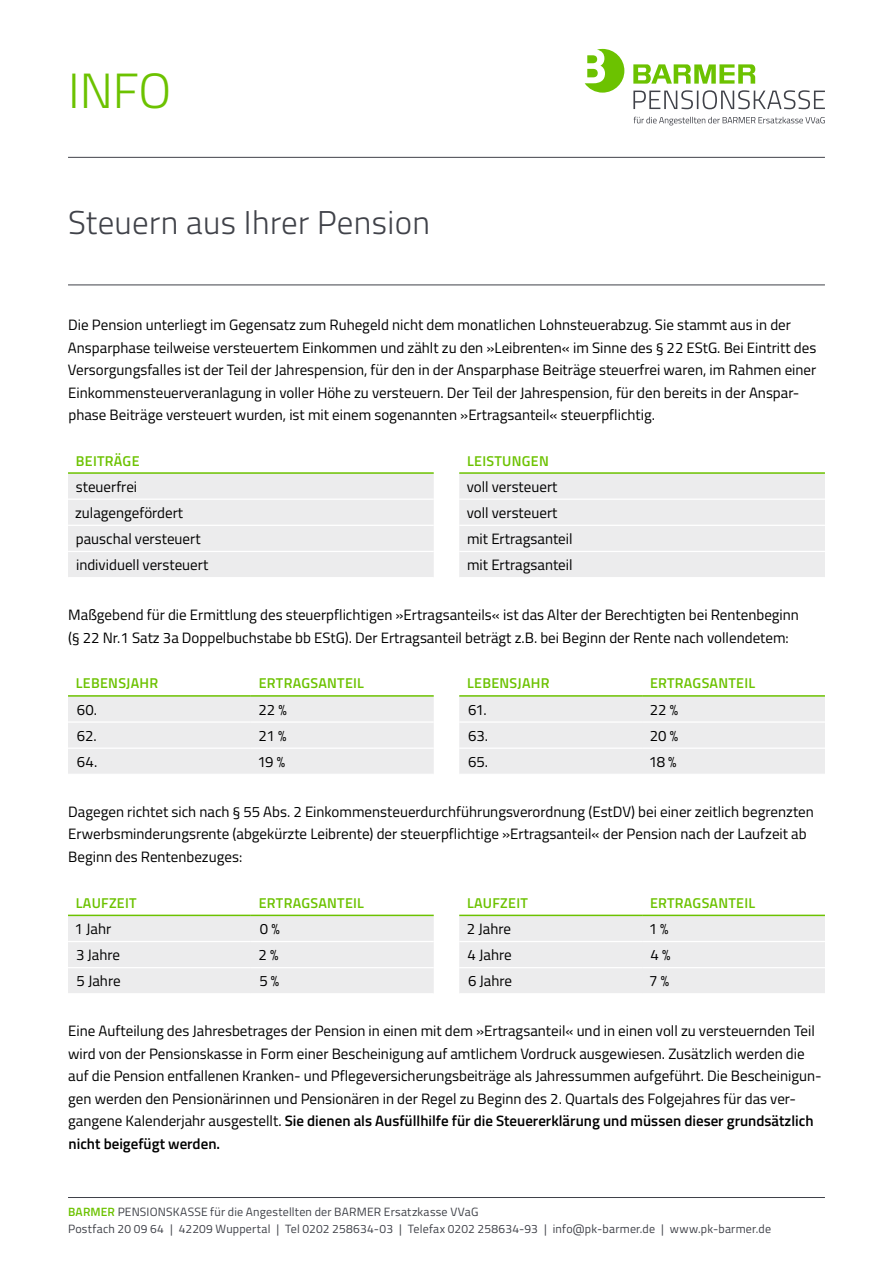
<style>
.page{position:relative;width:893px;height:1263px;background:#fff}
.page>*{position:absolute;margin:0;border:0;box-sizing:border-box;transform-origin:0 0}
.t1{font:300 49.5px "Titillium";color:#6cc200}
.t2{font:300 33px "Titillium";letter-spacing:.01em;color:#404249}
.t3{font:15px/22.5px "Titillium";color:#000}
.t4{font:600 14.25px "Titillium";letter-spacing:.02em;color:#6cc200}
.t5{font:12px/17px "Titillium Web";letter-spacing:.015em;color:#404249}
.s1{font-weight:600}
.s2{font-weight:600;color:#6cc200}
</style>
<div class="page">
<svg style="left:633px;top:64px;width:122px;height:20px"></svg>
<svg style="left:634px;top:117px;width:191px;height:8px"></svg>
<svg style="left:633px;top:90px;width:192px;height:19px"></svg>
<svg style="left:585px;top:49px;width:39px;height:44px"></svg>
<hr style="left:68px;top:1197px;width:757px;height:1px;background:#404249">
<div style="left:68px;top:474px;width:757px;height:103px;background:#ececed"></div>
<hr style="left:68px;top:472px;width:366px;height:2px;background:#6cc200">
<hr style="left:459px;top:472px;width:366px;height:2px;background:#6cc200">
<hr style="left:68px;top:498px;width:366px;height:2px;background:#fff">
<hr style="left:459px;top:498px;width:366px;height:2px;background:#fff">
<hr style="left:68px;top:525px;width:366px;height:1px;background:#fff">
<hr style="left:459px;top:525px;width:366px;height:1px;background:#fff">
<hr style="left:68px;top:551px;width:366px;height:1px;background:#fff">
<hr style="left:459px;top:551px;width:366px;height:1px;background:#fff">
<div style="left:68px;top:697px;width:757px;height:77px;background:#ececed"></div>
<hr style="left:68px;top:695px;width:183px;height:2px;background:#6cc200">
<hr style="left:251px;top:695px;width:183px;height:2px;background:#6cc200">
<hr style="left:459px;top:695px;width:183px;height:2px;background:#6cc200">
<hr style="left:642px;top:695px;width:183px;height:2px;background:#6cc200">
<hr style="left:68px;top:721px;width:183px;height:2px;background:#fff">
<hr style="left:251px;top:721px;width:183px;height:2px;background:#fff">
<hr style="left:68px;top:747px;width:183px;height:2px;background:#fff">
<hr style="left:251px;top:747px;width:183px;height:2px;background:#fff">
<hr style="left:459px;top:721px;width:183px;height:2px;background:#fff">
<hr style="left:642px;top:721px;width:183px;height:2px;background:#fff">
<hr style="left:459px;top:747px;width:183px;height:2px;background:#fff">
<hr style="left:642px;top:747px;width:183px;height:2px;background:#fff">
<svg style="left:68px;top:914px;width:757px;height:1px"></svg>
<div style="left:68px;top:916px;width:757px;height:77px;background:#ececed"></div>
<hr style="left:68px;top:915px;width:183px;height:1px;background:#6cc200">
<hr style="left:251px;top:915px;width:183px;height:1px;background:#6cc200">
<hr style="left:459px;top:915px;width:183px;height:1px;background:#6cc200">
<hr style="left:642px;top:915px;width:183px;height:1px;background:#6cc200">
<hr style="left:68px;top:941px;width:183px;height:1px;background:#fff">
<hr style="left:251px;top:941px;width:183px;height:1px;background:#fff">
<hr style="left:68px;top:967px;width:183px;height:1px;background:#fff">
<hr style="left:251px;top:967px;width:183px;height:1px;background:#fff">
<hr style="left:459px;top:941px;width:183px;height:1px;background:#fff">
<hr style="left:642px;top:941px;width:183px;height:1px;background:#fff">
<hr style="left:459px;top:967px;width:183px;height:1px;background:#fff">
<hr style="left:642px;top:967px;width:183px;height:1px;background:#fff">
<hr style="left:68px;top:284px;width:757px;height:1px;background:#404249">
<hr style="left:68px;top:157px;width:757px;height:1px;background:#404249">
<h1 class="t1" style="left:68px;top:55px;width:105px">INFO</h1>
<h2 class="t2" style="left:68px;top:198px;width:363px">Steuern aus Ihrer Pension</h2>
<p class="t3" style="left:68px;top:313px;width:750px">Die Pension unterliegt im Gegensatz zum Ruhegeld nicht dem monatlichen Lohnsteuerabzug. Sie stammt aus in der Ansparphase teilweise versteuertem Einkommen und zählt zu den »Leibrenten« im Sinne des § 22 EStG. Bei Eintritt des Versorgungsfalles ist der Teil der Jahrespension, für den in der Ansparphase Beiträge steuerfrei waren, im Rahmen einer Einkommensteuerveranlagung in voller Höhe zu versteuern. Der Teil der Jahrespension, für den bereits in der Anspar&shy;phase Beiträge versteuert wurden, ist mit einem sogenannten »Ertragsanteil« steuerpflichtig.</p>
<p class="t4" style="left:76px;top:450px;width:65px">BEITRÄGE</p>
<p class="t4" style="left:467px;top:450px;width:83px">LEISTUNGEN</p>
<p class="t3" style="left:76px;top:474px;width:63px">steuerfrei</p>
<p class="t3" style="left:467px;top:474px;width:92px">voll versteuert</p>
<p class="t3" style="left:75px;top:501px;width:110px">zulagengefördert</p>
<p class="t3" style="left:467px;top:501px;width:92px">voll versteuert</p>
<p class="t3" style="left:76px;top:527px;width:126px">pauschal versteuert</p>
<p class="t3" style="left:467px;top:527px;width:107px">mit Ertragsanteil</p>
<p class="t3" style="left:76px;top:553px;width:134px">individuell versteuert</p>
<p class="t3" style="left:467px;top:553px;width:107px">mit Ertragsanteil</p>
<p class="t3" style="left:68px;top:603px;width:732px">Maßgebend für die Ermittlung des steuerpflichtigen »Ertragsanteils« ist das Alter der Berechtigten bei Rentenbeginn (§ 22 Nr.1 Satz 3a Doppelbuchstabe bb EStG). Der Ertragsanteil beträgt z.B. bei Beginn der Rente nach vollendetem:</p>
<p class="t4" style="left:76px;top:672px;width:84px">LEBENSJAHR</p>
<p class="t4" style="left:259px;top:672px;width:107px">ERTRAGSANTEIL</p>
<p class="t4" style="left:467px;top:672px;width:84px">LEBENSJAHR</p>
<p class="t4" style="left:650px;top:672px;width:107px">ERTRAGSANTEIL</p>
<p class="t3" style="left:77px;top:697px;width:22px">60.</p>
<p class="t3" style="left:259px;top:697px;width:30px">22 %</p>
<p class="t3" style="left:468px;top:697px;width:20px">61.</p>
<p class="t3" style="left:650px;top:697px;width:30px">22 %</p>
<p class="t3" style="left:77px;top:723px;width:21px">62.</p>
<p class="t3" style="left:259px;top:723px;width:29px">21 %</p>
<p class="t3" style="left:468px;top:723px;width:22px">63.</p>
<p class="t3" style="left:650px;top:723px;width:30px">20 %</p>
<p class="t3" style="left:77px;top:750px;width:22px">64.</p>
<p class="t3" style="left:257px;top:750px;width:29px">19 %</p>
<p class="t3" style="left:468px;top:750px;width:22px">65.</p>
<p class="t3" style="left:649px;top:750px;width:29px">18 %</p>
<p class="t3" style="left:68px;top:800px;width:747px">Dagegen richtet sich nach § 55 Abs. 2 Einkommensteuerdurchführungsverordnung (EstDV) bei einer zeitlich begrenzten<br>Erwerbsminderungsrente (abgekürzte Leibrente) der steuerpflichtige »Ertragsanteil« der Pension nach der Laufzeit ab<br>Beginn des Rentenbezuges:</p>
<p class="t4" style="left:76px;top:892px;width:62px">LAUFZEIT</p>
<p class="t4" style="left:259px;top:892px;width:107px">ERTRAGSANTEIL</p>
<p class="t4" style="left:467px;top:892px;width:62px">LAUFZEIT</p>
<p class="t4" style="left:650px;top:892px;width:107px">ERTRAGSANTEIL</p>
<p class="t3" style="left:75px;top:917px;width:38px">1 Jahr</p>
<p class="t3" style="left:260px;top:917px;width:21px">0 %</p>
<p class="t3" style="left:467px;top:917px;width:46px">2 Jahre</p>
<p class="t3" style="left:649px;top:917px;width:21px">1 %</p>
<p class="t3" style="left:76px;top:943px;width:46px">3 Jahre</p>
<p class="t3" style="left:259px;top:943px;width:21px">2 %</p>
<p class="t3" style="left:468px;top:943px;width:46px">4 Jahre</p>
<p class="t3" style="left:650px;top:943px;width:21px">4 %</p>
<p class="t3" style="left:77px;top:969px;width:46px">5 Jahre</p>
<p class="t3" style="left:259px;top:969px;width:21px">5 %</p>
<p class="t3" style="left:468px;top:969px;width:46px">6 Jahre</p>
<p class="t3" style="left:649px;top:969px;width:21px">7 %</p>
<p class="t3" style="left:68px;top:1019px;width:755px">Eine Aufteilung des Jahresbetrages der Pension in einen mit dem »Ertragsanteil« und in einen voll zu versteuernden Teil wird von der Pensionskasse in Form einer Bescheinigung auf amtlichem Vordruck ausgewiesen. Zusätzlich werden die auf die Pension entfallenen Kranken- und Pflegeversicherungsbeiträge als Jahressummen aufgeführt. Die Bescheinigun&shy;gen werden den Pensionärinnen und Pensionären in der Regel zu Beginn des 2. Quartals des Folgejahres für das ver&shy;gangene Kalenderjahr ausgestellt. <span class="s1">Sie dienen als Ausfüllhilfe für die Steuererklärung und müssen dieser grundsätzlich nicht beigefügt werden.</span></p>
<p class="t5" style="left:68px;top:1203px;width:705px"><span class="s2">BARMER</span> PENSIONSKASSE für die Angestellten der BARMER Ersatzkasse VVaG<br>Postfach 20 09 64 | 42209 Wuppertal | Tel 0202 258634-03 | Telefax 0202 258634-93 | info@pk-barmer.de | www.pk-barmer.de</p>
</div>
